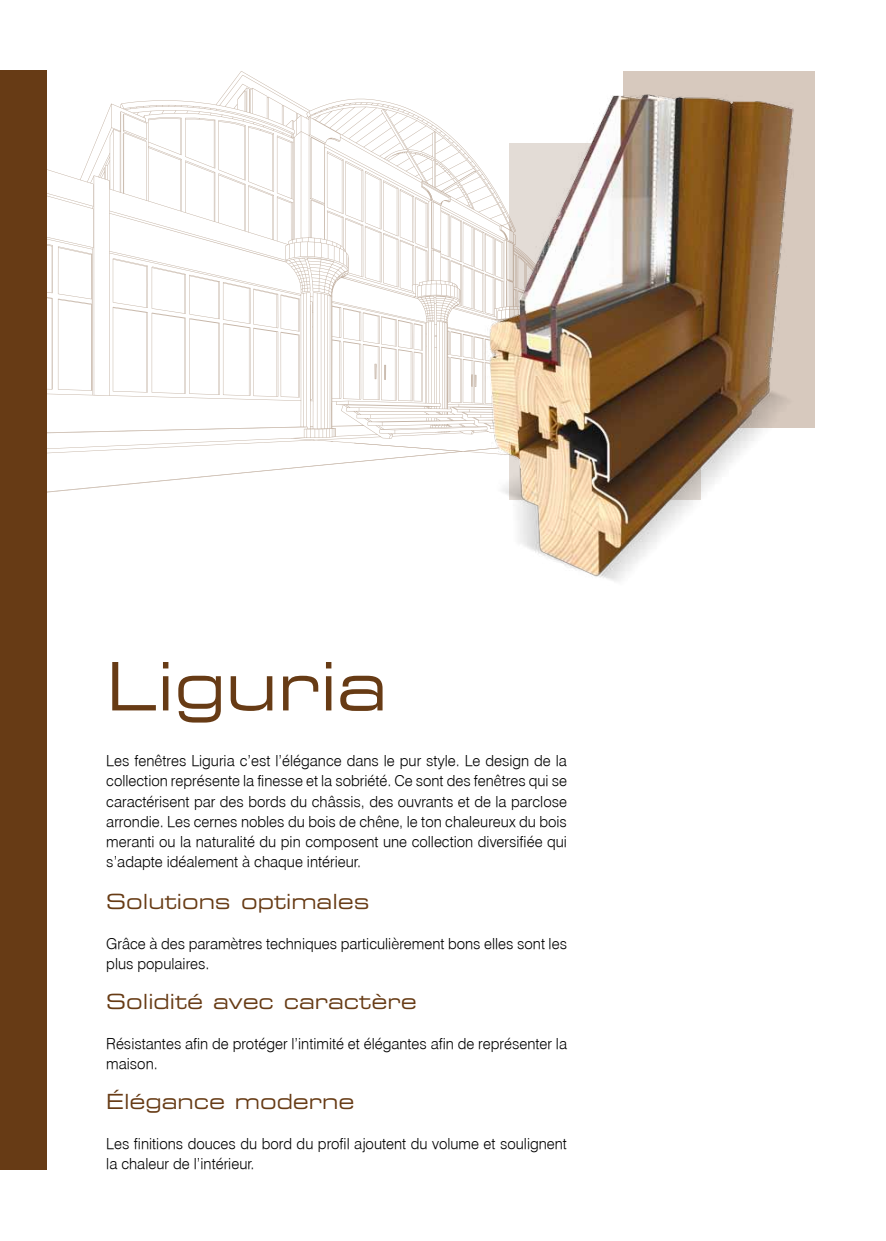
<style>
.page{position:relative;width:886px;height:1241px;background:#fff}
.page>*{position:absolute;margin:0;border:0;box-sizing:border-box;transform-origin:0 0}
.t1{font:60px "Square 721 Ex PL";color:#673b15}
.t2{font:18.75px "Square 721 Ex PL";color:#673b15}
.t3{font:15px/20px "Swiss 721 Lt AT";color:#000}
</style>
<div class="page">
<svg style="left:46px;top:71px;width:315px;height:48px"></svg>
<svg style="left:46px;top:119px;width:315px;height:18px"></svg>
<svg style="left:46px;top:137px;width:315px;height:38px"></svg>
<svg style="left:46px;top:175px;width:315px;height:118px"></svg>
<svg style="left:46px;top:293px;width:315px;height:213px"></svg>
<img style="left:361px;top:71px;width:454px;height:510px">
<div style="left:0;top:71px;width:46px;height:1098px;background:#673b15"></div>
<p class="t1" style="left:106px;top:646px;width:283px">Liguria</p>
<p class="t3" style="left:106px;top:751px;width:462px;text-align:justify">Les fenêtres Liguria c’est l’élégance dans le pur style. Le design de la collection représente la finesse et la sobriété. Ce sont des fenêtres qui se caractérisent par des bords du châssis, des ouvrants et de la parclose arrondie. Les cernes nobles du bois de chêne, le ton chaleureux du bois meranti ou la naturalité du pin composent une collection diversifiée qui s’adapte idéalement à chaque intérieur.</p>
<p class="t2" style="left:106px;top:889px;width:265px">Solutions optimales</p>
<p class="t3" style="left:106px;top:933px;width:462px">Grâce à des paramètres techniques particulièrement bons elles sont les plus populaires.</p>
<p class="t2" style="left:106px;top:989px;width:312px">Solidité avec caractère</p>
<p class="t3" style="left:106px;top:1033px;width:462px">Résistantes afin de protéger l’intimité et élégantes afin de représenter la maison.</p>
<p class="t2" style="left:106px;top:1089px;width:250px">Élégance moderne</p>
<p class="t3" style="left:106px;top:1133px;width:462px">Les finitions douces du bord du profil ajoutent du volume et soulignent la chaleur de l’intérieur.</p>
</div>
